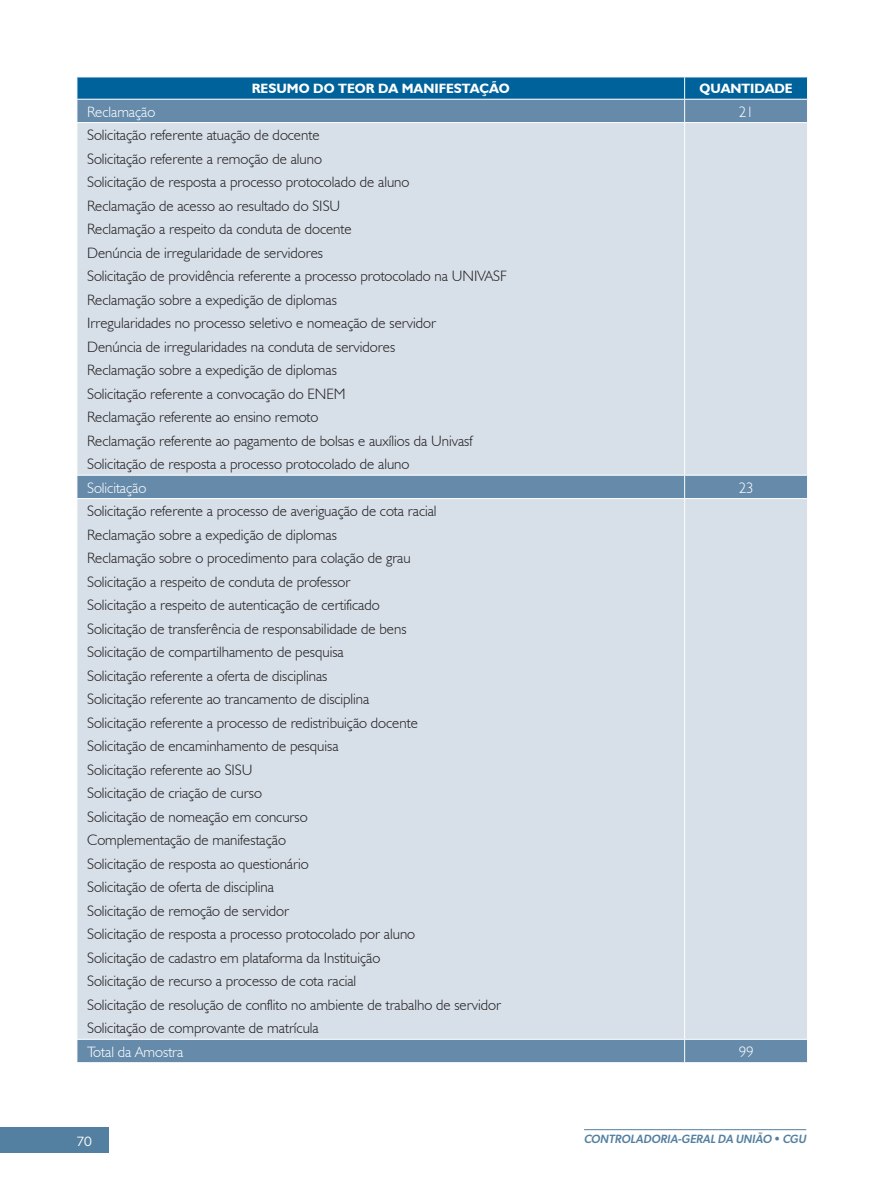
<style>
.page{position:relative;width:893px;height:1191px;background:#fff}
.page>*{position:absolute;margin:0;border:0;box-sizing:border-box;transform-origin:0 0}
._03__CÉLULA_INTERNA_ESQUERDA{font:300 15px "Humanist 521 BT";color:#231f20}
._03__CÉLULA_INTERNA_ESQUERDA-2{font:300 15px "Humanist 521 BT";color:#fff}
._02__CÉLULA_CABEÇALHO_E_TOTAL_TEXTO{font:700 13.5px "Humanist 521 BT";color:#fff}
.t1{font:13.5px "Gibson";color:#fff}
.t2{font:italic 500 12px "Gibson";color:#537fa0}
</style>
<div class="page">
<div style="left:0;top:1127px;width:109px;height:25px;background:#537fa0"></div>
<hr style="left:584px;top:1129px;width:222px;height:1px;background:#537fa0">
<div style="left:78px;top:1040px;width:729px;height:22px;background:#658aaa"></div>
<div style="left:78px;top:123px;width:729px;height:916px;background:#d7dfe8"></div>
<hr style="left:684px;top:123px;width:1px;height:352px;background:#fff">
<svg style="left:684px;top:476px;width:1px;height:22px"></svg>
<hr style="left:684px;top:499px;width:1px;height:540px;background:#fff">
<svg style="left:684px;top:1040px;width:1px;height:22px"></svg>
<svg style="left:77px;top:77px;width:731px;height:45px;background:#3b7ba5"></svg>
<hr style="left:77px;top:475px;width:608px;height:1px;background:#fff">
<svg style="left:77px;top:475px;width:1px;height:23px"></svg>
<hr style="left:685px;top:475px;width:123px;height:1px;background:#fff">
<hr style="left:77px;top:498px;width:608px;height:1px;background:#fff">
<hr style="left:685px;top:498px;width:123px;height:1px;background:#fff">
<svg style="left:77px;top:1039px;width:1px;height:23px"></svg>
<p class="_02__CÉLULA_CABEÇALHO_E_TOTAL_TEXTO" style="left:252px;top:80px;width:259px">RESUMO DO TEOR DA MANIFESTAÇÃO</p>
<p class="_02__CÉLULA_CABEÇALHO_E_TOTAL_TEXTO" style="left:700px;top:80px;width:94px">QUANTIDADE</p>
<p class="_03__CÉLULA_INTERNA_ESQUERDA-2" style="left:87px;top:102px;width:70px">Reclamação</p>
<p class="_03__CÉLULA_INTERNA_ESQUERDA-2" style="left:739px;top:102px;width:17px">21</p>
<p class="_03__CÉLULA_INTERNA_ESQUERDA" style="left:87px;top:126px;width:234px">Solicitação referente atuação de docente</p>
<p class="_03__CÉLULA_INTERNA_ESQUERDA" style="left:87px;top:149px;width:236px">Solicitação referente a remoção de aluno</p>
<p class="_03__CÉLULA_INTERNA_ESQUERDA" style="left:87px;top:173px;width:324px">Solicitação de resposta a processo protocolado de aluno</p>
<p class="_03__CÉLULA_INTERNA_ESQUERDA" style="left:87px;top:196px;width:255px">Reclamação de acesso ao resultado do SISU</p>
<p class="_03__CÉLULA_INTERNA_ESQUERDA" style="left:87px;top:220px;width:266px">Reclamação a respeito da conduta de docente</p>
<p class="_03__CÉLULA_INTERNA_ESQUERDA" style="left:87px;top:243px;width:237px">Denúncia de irregularidade de servidores</p>
<p class="_03__CÉLULA_INTERNA_ESQUERDA" style="left:87px;top:267px;width:421px">Solicitação de providência referente a processo protocolado na UNIVASF</p>
<p class="_03__CÉLULA_INTERNA_ESQUERDA" style="left:87px;top:290px;width:251px">Reclamação sobre a expedição de diplomas</p>
<p class="_03__CÉLULA_INTERNA_ESQUERDA" style="left:87px;top:314px;width:351px">Irregularidades no processo seletivo e nomeação de servidor</p>
<p class="_03__CÉLULA_INTERNA_ESQUERDA" style="left:87px;top:337px;width:310px">Denúncia de irregularidades na conduta de servidores</p>
<p class="_03__CÉLULA_INTERNA_ESQUERDA" style="left:87px;top:361px;width:251px">Reclamação sobre a expedição de diplomas</p>
<p class="_03__CÉLULA_INTERNA_ESQUERDA" style="left:87px;top:384px;width:260px">Solicitação referente a convocação do ENEM</p>
<p class="_03__CÉLULA_INTERNA_ESQUERDA" style="left:87px;top:408px;width:233px">Reclamação referente ao ensino remoto</p>
<p class="_03__CÉLULA_INTERNA_ESQUERDA" style="left:87px;top:431px;width:387px">Reclamação referente ao pagamento de bolsas e auxílios da Univasf</p>
<p class="_03__CÉLULA_INTERNA_ESQUERDA" style="left:87px;top:455px;width:324px">Solicitação de resposta a processo protocolado de aluno</p>
<p class="_03__CÉLULA_INTERNA_ESQUERDA-2" style="left:87px;top:478px;width:61px">Solicitação</p>
<p class="_03__CÉLULA_INTERNA_ESQUERDA-2" style="left:739px;top:478px;width:17px">23</p>
<p class="_03__CÉLULA_INTERNA_ESQUERDA" style="left:87px;top:501px;width:351px">Solicitação referente a processo de averiguação de cota racial</p>
<p class="_03__CÉLULA_INTERNA_ESQUERDA" style="left:87px;top:525px;width:251px">Reclamação sobre a expedição de diplomas</p>
<p class="_03__CÉLULA_INTERNA_ESQUERDA" style="left:87px;top:548px;width:325px">Reclamação sobre o procedimento para colação de grau</p>
<p class="_03__CÉLULA_INTERNA_ESQUERDA" style="left:87px;top:572px;width:265px">Solicitação a respeito de conduta de professor</p>
<p class="_03__CÉLULA_INTERNA_ESQUERDA" style="left:87px;top:595px;width:294px">Solicitação a respeito de autenticação de certificado</p>
<p class="_03__CÉLULA_INTERNA_ESQUERDA" style="left:87px;top:619px;width:321px">Solicitação de transferência de responsabilidade de bens</p>
<p class="_03__CÉLULA_INTERNA_ESQUERDA" style="left:87px;top:643px;width:258px">Solicitação de compartilhamento de pesquisa</p>
<p class="_03__CÉLULA_INTERNA_ESQUERDA" style="left:87px;top:666px;width:242px">Solicitação referente a oferta de disciplinas</p>
<p class="_03__CÉLULA_INTERNA_ESQUERDA" style="left:87px;top:690px;width:284px">Solicitação referente ao trancamento de disciplina</p>
<p class="_03__CÉLULA_INTERNA_ESQUERDA" style="left:87px;top:713px;width:332px">Solicitação referente a processo de redistribuição docente</p>
<p class="_03__CÉLULA_INTERNA_ESQUERDA" style="left:87px;top:737px;width:253px">Solicitação de encaminhamento de pesquisa</p>
<p class="_03__CÉLULA_INTERNA_ESQUERDA" style="left:87px;top:760px;width:167px">Solicitação referente ao SISU</p>
<p class="_03__CÉLULA_INTERNA_ESQUERDA" style="left:87px;top:784px;width:176px">Solicitação de criação de curso</p>
<p class="_03__CÉLULA_INTERNA_ESQUERDA" style="left:87px;top:807px;width:222px">Solicitação de nomeação em concurso</p>
<p class="_03__CÉLULA_INTERNA_ESQUERDA" style="left:87px;top:831px;width:200px">Complementação de manifestação</p>
<p class="_03__CÉLULA_INTERNA_ESQUERDA" style="left:87px;top:854px;width:223px">Solicitação de resposta ao questionário</p>
<p class="_03__CÉLULA_INTERNA_ESQUERDA" style="left:87px;top:878px;width:188px">Solicitação de oferta de disciplina</p>
<p class="_03__CÉLULA_INTERNA_ESQUERDA" style="left:87px;top:901px;width:203px">Solicitação de remoção de servidor</p>
<p class="_03__CÉLULA_INTERNA_ESQUERDA" style="left:87px;top:925px;width:330px">Solicitação de resposta a processo protocolado por aluno</p>
<p class="_03__CÉLULA_INTERNA_ESQUERDA" style="left:87px;top:948px;width:295px">Solicitação de cadastro em plataforma da Instituição</p>
<p class="_03__CÉLULA_INTERNA_ESQUERDA" style="left:87px;top:972px;width:271px">Solicitação de recurso a processo de cota racial</p>
<p class="_03__CÉLULA_INTERNA_ESQUERDA" style="left:87px;top:995px;width:415px">Solicitação de resolução de conflito no ambiente de trabalho de servidor</p>
<p class="_03__CÉLULA_INTERNA_ESQUERDA" style="left:87px;top:1019px;width:233px">Solicitação de comprovante de matrícula</p>
<p class="_03__CÉLULA_INTERNA_ESQUERDA-2" style="left:87px;top:1042px;width:98px">Total da Amostra</p>
<p class="_03__CÉLULA_INTERNA_ESQUERDA-2" style="left:739px;top:1042px;width:17px">99</p>
<p class="t1" style="left:77px;top:1132px;width:17px">70</p>
<p class="t2" style="left:584px;top:1131px;width:224px">CONTROLADORIA-GERAL DA UNIÃO • CGU</p>
</div>
